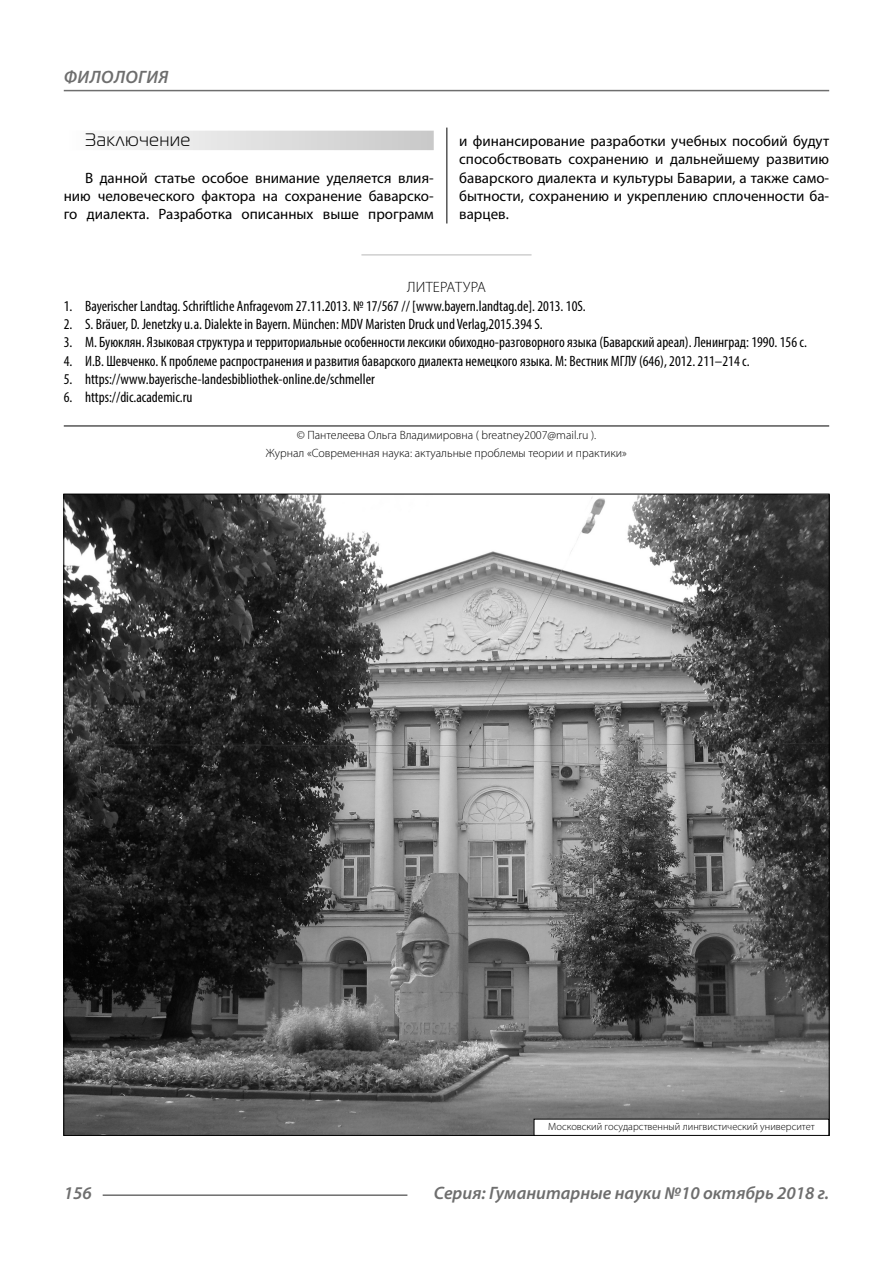
<style>
.page{position:relative;width:893px;height:1263px;background:#fff}
.page>*{position:absolute;margin:0;border:0;box-sizing:border-box;transform-origin:0 0}
.t1{font:italic 600 18px "Myriad Pro";color:#6e6e6e}
.Subheader{font:18px "Magistral C";letter-spacing:.05em;color:#000}
.t2{font:condensed 15px "Myriad Pro";color:#000}
.Normal{font:15px/18.3px "Myriad Pro";color:#000;text-align:justify}
.Literature{font:300 15px "Myriad Pro";letter-spacing:.02em;color:#000}
.Copy{font:300 12px/18.3px "Myriad Pro";color:#000;text-align:center}
.Author-doc{font:300 10.5px "Myriad Pro";color:#000}
</style>
<div class="page">
<hr style="left:446px;top:128px;width:1px;height:1007px;background:#000">
<div style="left:64px;top:131px;width:370px;height:19px;background:linear-gradient(to right,#fdfdfd,#c8c8c8)"></div>
<svg style="left:361px;top:254px;width:170px;height:6px"></svg>
<hr style="left:64px;top:426px;width:765px;height:1px;background:#000">
<img style="left:65px;top:496px;width:763px;height:638px">
<div style="left:534px;top:1119px;width:295px;height:16px;background:#fff"></div>
<div style="left:534px;top:1119px;width:295px;height:17px;border:1px solid #000"></div>
<hr style="left:103px;top:1194px;width:304px;height:2px;background:#6e6e6e">
<hr style="left:64px;top:90px;width:765px;height:1px;background:#6e6e6e">
<p class="t1" style="left:64px;top:66px;width:26px">Филология</p>
<p class="Subheader" style="left:85px;top:130px;width:106px">Заключение</p>
<p class="Normal" style="left:64px;top:168px;width:371px;text-indent:21px">В данной статье особое внимание уделяется влия&shy;нию человеческого фактора на сохранение баварско&shy;го диалекта. Разработка описанных выше программ</p>
<p class="Normal" style="left:459px;top:131px;width:371px">и финансирование разработки учебных пособий будут способствовать сохранению и дальнейшему развитию баварского диалекта и культуры Баварии, а также само&shy;бытности, сохранению и укреплению сплоченности ба&shy;варцев.</p>
<p class="Literature" style="left:407px;top:278px;width:80px">ЛИТЕРАТУРА</p>
<p class="t2" style="left:64px;top:297px;width:523px">1. Bayerischer Landtag. Schriftliche Anfragevom 27.11.2013. № 17/567 // [www.bayern.landtag.de]. 2013. 10S.</p>
<p class="t2" style="left:64px;top:315px;width:480px">2. S. Bräuer, D. Jenetzky u.a. Dialekte in Bayern. München: MDV Maristen Druck und Verlag,2015.394 S.</p>
<p class="t2" style="left:64px;top:333px;width:745px">3. М. Буюклян. Языковая структура и территориальные особенности лексики обиходно-разговорного языка (Баварский ареал). Ленинград: 1990. 156 с.</p>
<p class="t2" style="left:64px;top:352px;width:687px">4. И.В. Шевченко. К проблеме распространения и развития баварского диалекта немецкого языка. М: Вестник МГЛУ (646), 2012. 211–214 с.</p>
<p class="t2" style="left:64px;top:370px;width:313px">5. https://www.bayerische-landesbibliothek-online.de/schmeller</p>
<p class="t2" style="left:64px;top:388px;width:130px">6. https://dic.academic.ru</p>
<p class="Copy" style="left:266px;top:426px;width:363px">© Пантелеева Ольга Владимировна ( breatney2007@mail.ru ).<br>Журнал «Современная наука: актуальные проблемы теории и практики»</p>
<p class="Author-doc" style="left:548px;top:1120px;width:268px">Московский государственный лингвистический университет</p>
<p class="t1" style="left:64px;top:1182px;width:30px">156</p>
<p class="t1" style="left:434px;top:1182px;width:397px">Серия: Гуманитарные науки №10 октябрь 2018 г.</p>
</div>
